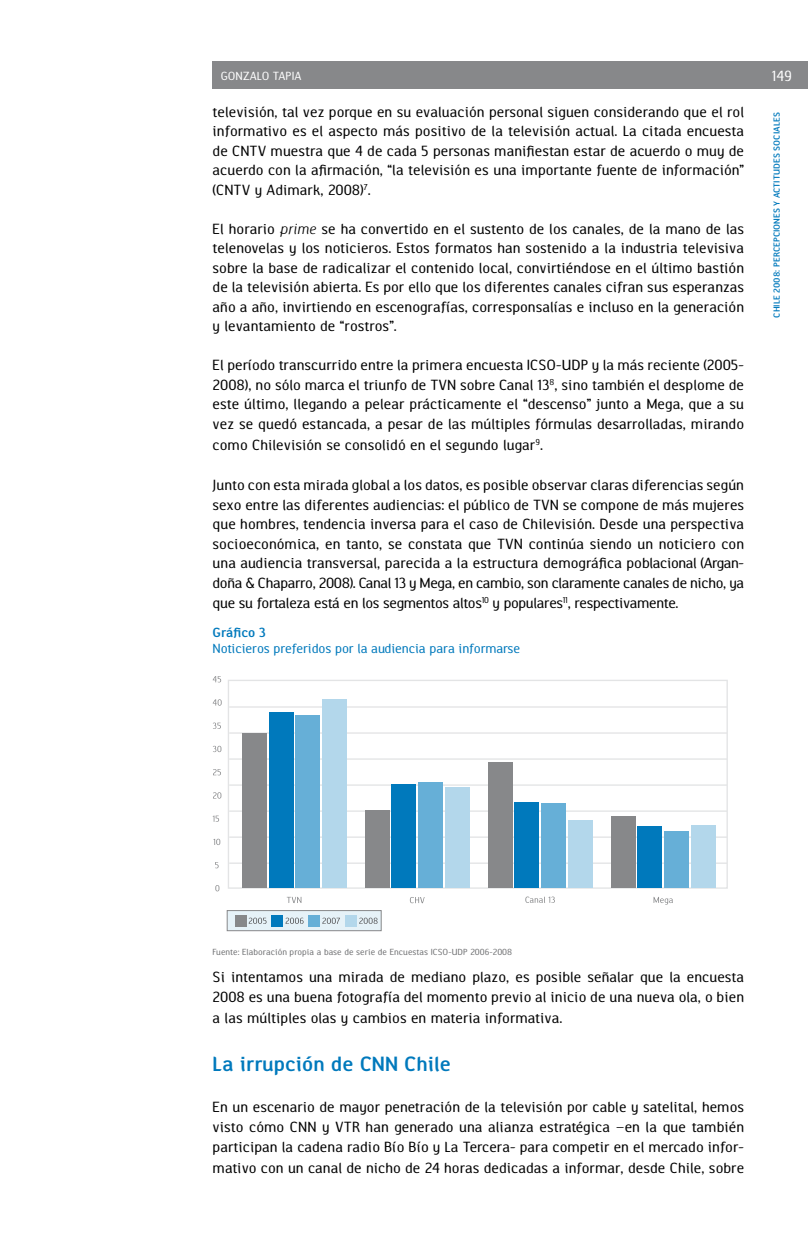
<style>
.page{position:relative;width:808px;height:1234px;background:#fff}
.page>*{position:absolute;margin:0;border:0;box-sizing:border-box;transform-origin:0 0}
.t1{font:700 21px "Indo Sans 04";color:#0079bc}
.t2{font:15px/19.5px "Indo Sans 04";color:#000;text-align:justify}
.t3{font:15px "Indo Sans 04";color:#fff}
.t4{font:13.5px "Indo Sans 04";letter-spacing:-.01em;color:#0079bc}
.t5{font:700 13.5px "Indo Sans 04";letter-spacing:-.01em;color:#0079bc}
.t6{font:12px "Indo Sans 04";color:#fff}
.t7{font:9px "Indo Sans 04";color:#707173}
.t8{font:700 9px "Indo Sans 04";color:#0079bc}
.s1{font-style:italic}
</style>
<div class="page">
<div style="left:212px;top:61px;width:596px;height:28px;background:#87888a"></div>
<hr style="left:229px;top:706px;width:498px;height:1px;background:#e3e4e5">
<hr style="left:229px;top:732px;width:498px;height:1px;background:#e3e4e5">
<hr style="left:229px;top:758px;width:498px;height:1px;background:#e3e4e5">
<hr style="left:229px;top:784px;width:498px;height:1px;background:#e3e4e5">
<hr style="left:229px;top:810px;width:498px;height:1px;background:#e3e4e5">
<hr style="left:229px;top:836px;width:498px;height:1px;background:#e3e4e5">
<hr style="left:229px;top:862px;width:498px;height:1px;background:#e3e4e5">
<svg style="left:215px;top:885px;width:4px;height:6px"></svg>
<svg style="left:215px;top:862px;width:4px;height:6px"></svg>
<svg style="left:213px;top:838px;width:7px;height:6px"></svg>
<svg style="left:213px;top:815px;width:6px;height:6px"></svg>
<svg style="left:213px;top:792px;width:8px;height:6px"></svg>
<svg style="left:213px;top:769px;width:8px;height:6px"></svg>
<svg style="left:213px;top:745px;width:8px;height:7px"></svg>
<svg style="left:213px;top:722px;width:8px;height:6px"></svg>
<svg style="left:213px;top:699px;width:9px;height:6px"></svg>
<svg style="left:213px;top:676px;width:8px;height:6px"></svg>
<div style="left:228px;top:679px;width:500px;height:209px;border:1px solid #e3e4e5"></div>
<div style="left:295px;top:714px;width:25px;height:173px;background:#66afd7"></div>
<div style="left:322px;top:698px;width:25px;height:189px;background:#b3d7eb"></div>
<div style="left:269px;top:712px;width:24px;height:175px;background:#0079bc"></div>
<div style="left:242px;top:733px;width:25px;height:154px;background:#87888a"></div>
<svg style="left:287px;top:896px;width:14px;height:6px"></svg>
<div style="left:418px;top:782px;width:25px;height:105px;background:#66afd7"></div>
<div style="left:445px;top:786px;width:24px;height:101px;background:#b3d7eb"></div>
<div style="left:392px;top:783px;width:24px;height:104px;background:#0079bc"></div>
<div style="left:365px;top:809px;width:24px;height:78px;background:#87888a"></div>
<svg style="left:410px;top:897px;width:15px;height:6px"></svg>
<div style="left:541px;top:802px;width:25px;height:85px;background:#66afd7"></div>
<div style="left:568px;top:820px;width:24px;height:67px;background:#b3d7eb"></div>
<div style="left:515px;top:801px;width:24px;height:86px;background:#0079bc"></div>
<div style="left:488px;top:761px;width:24px;height:126px;background:#87888a"></div>
<svg style="left:525px;top:896px;width:30px;height:6px"></svg>
<div style="left:664px;top:830px;width:25px;height:57px;background:#66afd7"></div>
<div style="left:691px;top:825px;width:24px;height:62px;background:#b3d7eb"></div>
<div style="left:637px;top:825px;width:25px;height:62px;background:#0079bc"></div>
<div style="left:611px;top:815px;width:24px;height:72px;background:#87888a"></div>
<svg style="left:653px;top:897px;width:20px;height:7px"></svg>
<div style="left:227px;top:910px;width:154px;height:20px;background:#e6f2f8;border:1px solid #87888a"></div>
<svg style="left:286px;top:917px;width:18px;height:6px"></svg>
<div style="left:272px;top:915px;width:11px;height:11px;background:#0079bc"></div>
<svg style="left:322px;top:917px;width:18px;height:6px"></svg>
<div style="left:309px;top:915px;width:11px;height:11px;background:#66afd7"></div>
<svg style="left:359px;top:917px;width:19px;height:6px"></svg>
<div style="left:346px;top:915px;width:11px;height:11px;background:#b3d7eb"></div>
<svg style="left:249px;top:917px;width:18px;height:6px"></svg>
<div style="left:235px;top:915px;width:11px;height:11px;background:#87888a"></div>
<p class="t6" style="left:221px;top:70px;width:82px">GONZALO TAPIA</p>
<p class="t2" style="left:213px;top:103px;width:533px">televisión, tal vez porque en su evaluación personal siguen considerando que el rol informativo es el aspecto más positivo de la televisión actual. La citada encuesta de CNTV muestra que 4 de cada 5 personas manifiestan estar de acuerdo o muy de acuerdo con la afirmación, “la televisión es una importante fuente de información” (CNTV y Adimark, 2008)<sup>7</sup>.</p>
<p class="t2" style="left:213px;top:220px;width:533px">El horario <span class="s1">prime</span> se ha convertido en el sustento de los canales, de la mano de las telenovelas y los noticieros. Estos formatos han sostenido a la industria televisiva sobre la base de radicalizar el contenido local, convirtiéndose en el último bastión de la televisión abierta. Es por ello que los diferentes canales cifran sus esperanzas año a año, invirtiendo en escenografías, corresponsalías e incluso en la generación y levantamiento de “rostros”.</p>
<p class="t2" style="left:213px;top:356px;width:533px">El período transcurrido entre la primera encuesta ICSO-UDP y la más reciente (2005- 2008), no sólo marca el triunfo de TVN sobre Canal 13<sup>8</sup>, sino también el desplome de este último, llegando a pelear prácticamente el “descenso” junto a Mega, que a su vez se quedó estancada, a pesar de las múltiples fórmulas desarrolladas, mirando</p>
<p class="t2" style="left:213px;top:436px;width:332px">como Chilevisión se consolidó en el segundo lugar<sup>9</sup>.</p>
<p class="t2" style="left:213px;top:476px;width:533px">Junto con esta mirada global a los datos, es posible observar claras diferencias según sexo entre las diferentes audiencias: el público de TVN se compone de más mujeres que hombres, tendencia inversa para el caso de Chilevisión. Desde una perspectiva socioeconómica, en tanto, se constata que TVN continúa siendo un noticiero con una audiencia transversal, parecida a la estructura demográfica poblacional (Argan&shy;doña &amp; Chaparro, 2008). Canal 13 y Mega, en cambio, son claramente canales de nicho, ya que su fortaleza está en los segmentos altos<sup>10</sup> y populares<sup>11</sup>, respectivamente.</p>
<p class="t5" style="left:213px;top:625px;width:55px">Gráfico 3</p>
<p class="t4" style="left:213px;top:641px;width:309px">Noticieros preferidos por la audiencia para informarse</p>
<p class="t3" style="left:772px;top:68px;width:22px">149</p>
<p class="t8" style="left:772px;top:317px;width:207px;rotate:-90deg">CHILE 2008: PERCEPCIONES Y ACTITUDES SOCIALES</p>
<p class="t7" style="left:213px;top:947px;width:301px">Fuente: Elaboración propia a base de serie de Encuestas ICSO-UDP 2006-2008</p>
<p class="t2" style="left:213px;top:968px;width:533px">Si intentamos una mirada de mediano plazo, es posible señalar que la encuesta<br>2008 es una buena fotografía del momento previo al inicio de una nueva ola, o bien</p>
<p class="t2" style="left:213px;top:1008px;width:351px">a las múltiples olas y cambios en materia informativa.</p>
<h1 class="t1" style="left:213px;top:1052px;width:240px">La irrupción de CNN Chile</h1>
<p class="t2" style="left:213px;top:1097px;width:533px;line-height:20.2px">En un escenario de mayor penetración de la televisión por cable y satelital, hemos visto cómo CNN y VTR han generado una alianza estratégica –en la que también participan la cadena radio Bío Bío y La Tercera- para competir en el mercado infor&shy;mativo con un canal de nicho de 24 horas dedicadas a informar, desde Chile, sobre</p>
</div>
